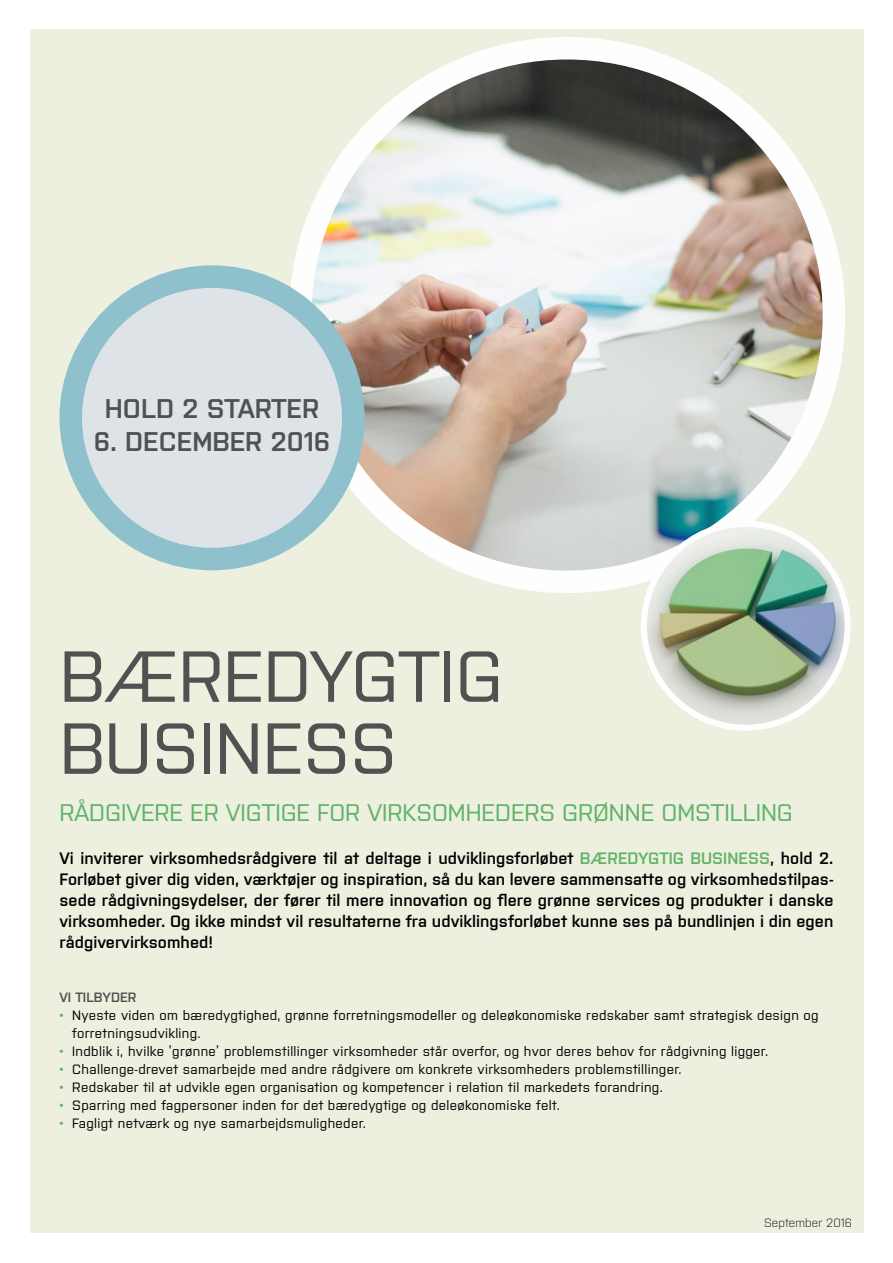
<style>
.page{position:relative;width:893px;height:1263px;background:#fff}
.page>*{position:absolute;margin:0;border:0;box-sizing:border-box;transform-origin:0 0}
.t1{font:500 72px/72px "Purista";color:#515151}
.t2{font:600 27px "Purista";color:#515151}
.t3{font:500 24px "Purista";color:#61b369}
.t4{font:600 16.5px/21px "Purista";letter-spacing:.005em;color:#000;text-align:justify}
.t5{font:500 13.5px/18px "Purista";letter-spacing:.025em;color:#000}
.t6{font:600 13.5px "Purista";color:#515151}
.t7{font:300 12px "Purista";letter-spacing:.01em;color:#000}
.s1{color:#61b369}
</style>
<div class="page">
<div style="left:30px;top:30px;width:833px;height:1203px;background:#edefdf"></div>
<img style="left:300px;top:48px;width:534px;height:534px;border-radius:267px">
<div style="left:289px;top:37px;width:556px;height:556px;border:22px solid #fff;border-radius:50%"></div>
<div style="left:71px;top:277px;width:282px;height:282px;background:#dde3e7;border-radius:50%"></div>
<div style="left:60px;top:265px;width:304px;height:305px;border:22px solid #8ec1cc;border-radius:50%"></div>
<img style="left:644px;top:524px;width:204px;height:204px;border-radius:102px">
<div style="left:641px;top:521px;width:210px;height:210px;border:6px solid #fff;border-radius:50%"></div>
<h2 class="t2" style="left:105px;top:389px;width:216px">HOLD 2 STARTER</h2>
<h2 class="t2" style="left:94px;top:421px;width:238px">6. DECEMBER 2016</h2>
<h1 class="t1" style="left:60px;top:635px;width:445px">BÆREDYGTIG<br>BUSINESS</h1>
<h3 class="t3" style="left:60px;top:795px;width:735px">RÅDGIVERE ER VIGTIGE FOR VIRKSOMHEDERS GRØNNE OMSTILLING</h3>
<p class="t4" style="left:60px;top:846px;width:775px">Vi inviterer virksomhedsrådgivere til at deltage i udviklingsforløbet <span class="s1">BÆREDYGTIG BUSINESS</span>, hold 2.<br>Forløbet giver dig viden, værktøjer og inspiration, så du kan levere sammensatte og virksomhedstilpas&shy;sede rådgivningsydelser, der fører til mere innovation og flere grønne services og produkter i danske virksomheder. Og ikke mindst vil resultaterne fra udviklingsforløbet kunne ses på bundlinjen i din egen rådgivervirksomhed!</p>
<p class="t6" style="left:60px;top:987px;width:78px">VI TILBYDER</p>
<p class="t5" style="left:72px;top:1005px;width:748px;text-indent:-13px"><span class="s1">•</span> Nyeste viden om bæredygtighed, grønne forretningsmodeller og deleøkonomiske redskaber samt strategisk design og forretningsudvikling.</p>
<p class="t5" style="left:60px;top:1041px;width:710px"><span class="s1">•</span> Indblik i, hvilke ’grønne’ problemstillinger virksomheder står overfor, og hvor deres behov for rådgivning ligger.</p>
<p class="t5" style="left:60px;top:1059px;width:624px"><span class="s1">•</span> Challenge-drevet samarbejde med andre rådgivere om konkrete virksomheders problemstillinger.</p>
<p class="t5" style="left:60px;top:1077px;width:605px"><span class="s1">•</span> Redskaber til at udvikle egen organisation og kompetencer i relation til markedets forandring.</p>
<p class="t5" style="left:60px;top:1095px;width:502px"><span class="s1">•</span> Sparring med fagpersoner inden for det bæredygtige og deleøkonomiske felt.</p>
<p class="t5" style="left:60px;top:1113px;width:308px"><span class="s1">•</span> Fagligt netværk og nye samarbejdsmuligheder.</p>
<p class="t7" style="left:764px;top:1214px;width:89px">September 2016</p>
</div>
